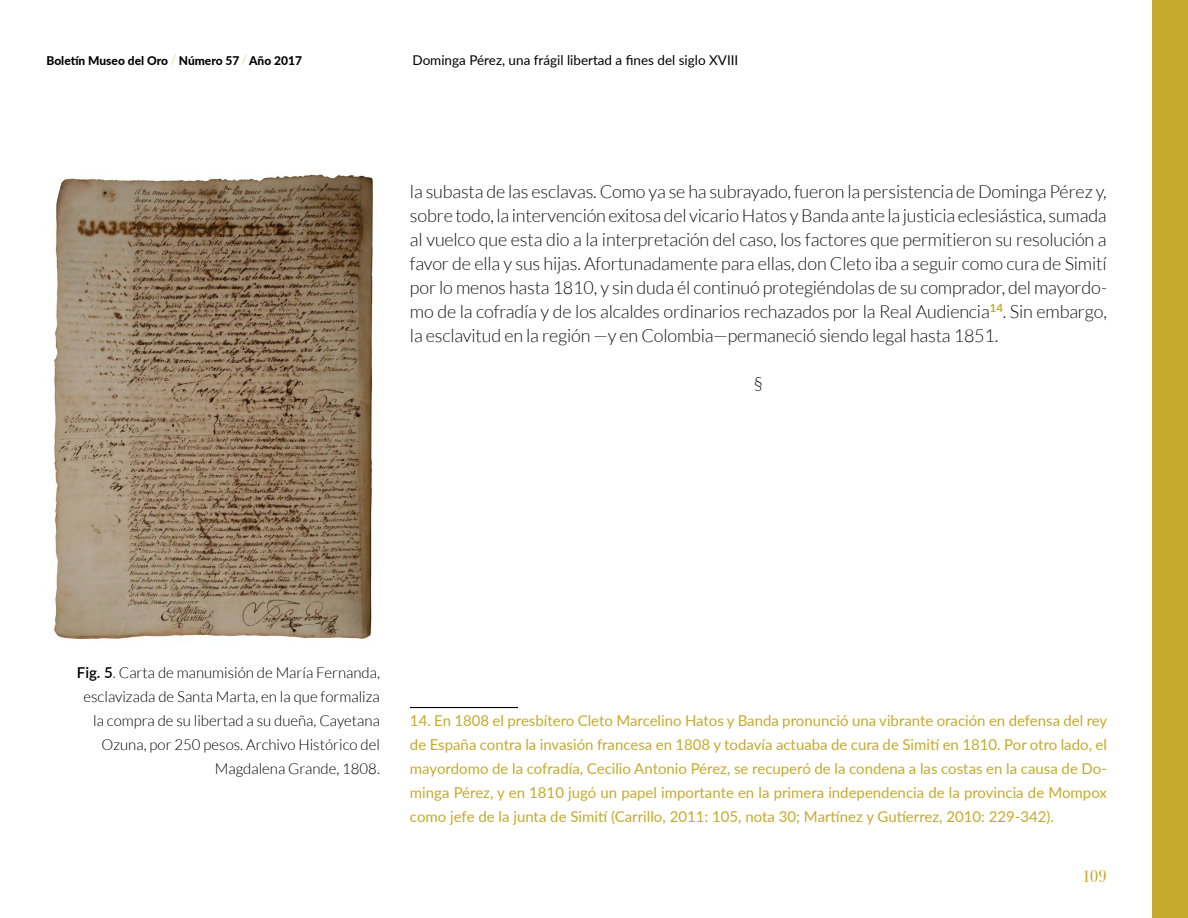
<style>
.page{position:relative;width:1188px;height:918px;background:#fff}
.page>*{position:absolute;margin:0;border:0;box-sizing:border-box;transform-origin:0 0}
.Txt_corrido{font:300 18px/24px "Lato";letter-spacing:-.01em;color:#131313;text-align:justify}
.t1{font:16.65px "Didot LH Headline";color:#c5aa2d}
.Nota_al_pie{font:15px/24px "Lato";color:#c5aa2d;text-align:justify}
.Pie_de_foto{font:300 15px/24px "Lato";color:#000;text-align:right}
.t2{font:13.5px "Lato";color:#000}
.t3{font:800 12px "Lato";color:#000}
.s1{font-family:"Didot LH Headline";font-weight:400;font-size:15px;color:#c5aa2d}
.s2{font-weight:600}
</style>
<div class="page">
<div style="left:1152px;top:0;width:36px;height:918px;background:#c5aa2d"></div>
<hr style="left:410px;top:707px;width:108px;height:1px;background:#000">
<img style="left:54px;top:174px;width:319px;height:465px">
<p class="t3" style="left:46px;top:52px;width:257px">Boletín Museo del Oro <span class="s1">/</span> Número 57 <span class="s1">/</span> Año 2017</p>
<p class="t2" style="left:412px;top:50px;width:327px">Dominga Pérez, una frágil libertad a fines del siglo XVIII</p>
<p class="Txt_corrido" style="left:410px;top:180px;width:698px">la subasta de las esclavas. Como ya se ha subrayado, fueron la persistencia de Dominga Pérez y, sobre todo, la intervención exitosa del vicario Hatos y Banda ante la justicia eclesiástica, sumada al vuelco que esta dio a la interpretación del caso, los factores que permitieron su resolución a favor de ella y sus hijas. Afortunadamente para ellas, don Cleto iba a seguir como cura de Simití por lo menos hasta 1810, y sin duda él continuó protegiéndolas de su comprador, del mayordo&shy;mo de la cofradía y de los alcaldes ordinarios rechazados por la Real Audiencia<sup>14</sup>. Sin embargo, la esclavitud en la región —y en Colombia—permaneció siendo legal hasta 1851.</p>
<p class="Txt_corrido" style="left:754px;top:372px;width:11px">§</p>
<p class="Pie_de_foto" style="left:77px;top:661px;width:305px"><span class="s2">Fig. 5</span>. Carta de manumisión de María Fernanda, esclavizada de Santa Marta, en la que formaliza la compra de su libertad a su dueña, Cayetana Ozuna, por 250 pesos. Archivo Histórico del Magdalena Grande, 1808.</p>
<p class="Nota_al_pie" style="left:410px;top:708px;width:699px">14. En 1808 el presbítero Cleto Marcelino Hatos y Banda pronunció una vibrante oración en defensa del rey de España contra la invasión francesa en 1808 y todavía actuaba de cura de Simití en 1810. Por otro lado, el mayordomo de la cofradía, Cecilio Antonio Pérez, se recuperó de la condena a las costas en la causa de Do&shy;minga Pérez, y en 1810 jugó un papel importante en la primera independencia de la provincia de Mompox como jefe de la junta de Simití (Carrillo, 2011: 105, nota 30; Martínez y Gutíerrez, 2010: 229-342).</p>
<p class="t1" style="left:1083px;top:867px;width:26px">109</p>
</div>
